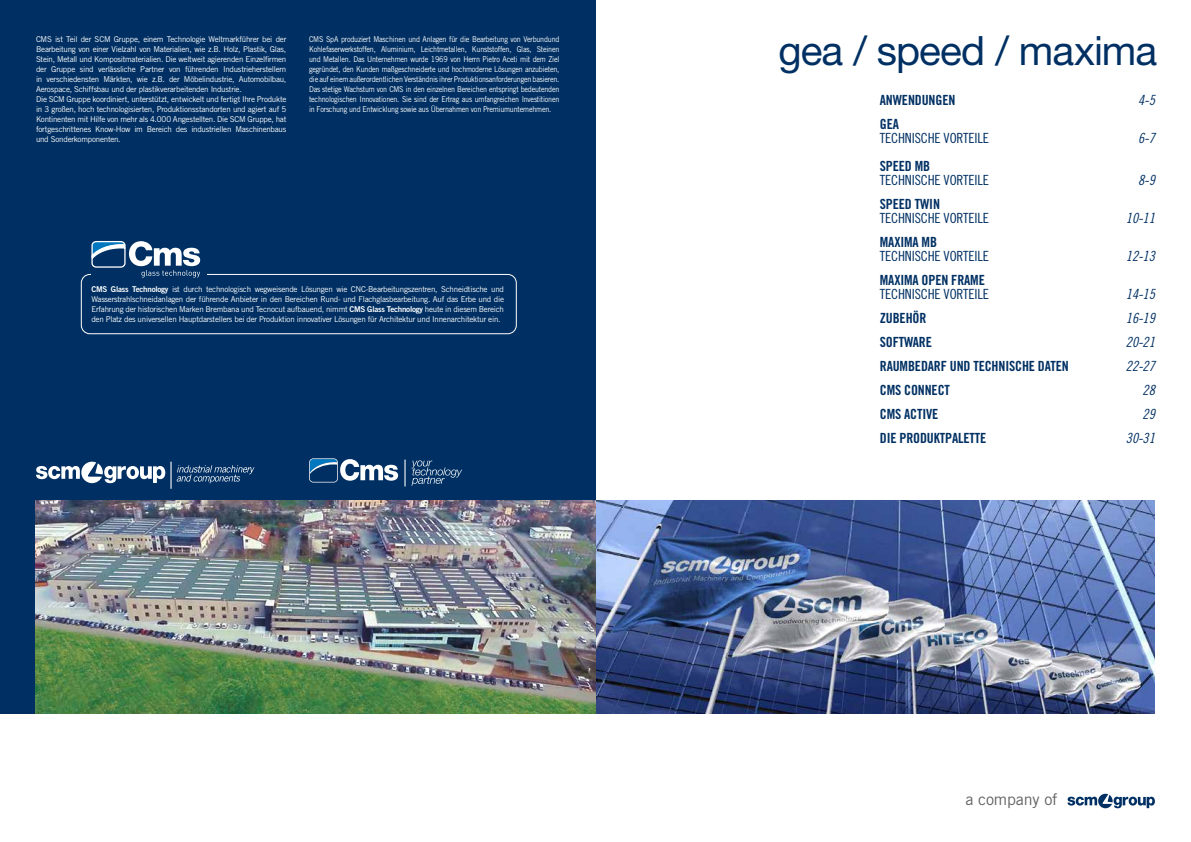
<style>
.page{position:relative;width:1191px;height:842px;background:#fff}
.page>*{position:absolute;margin:0;border:0;box-sizing:border-box;transform-origin:0 0}
.t1{font:40.5px "Helvetica Neue LT Std";letter-spacing:-.025em;color:#003063}
.t2{font:16.1px "Trade Gothic LT Std";letter-spacing:-.01em;color:#646363}
.t3{font:14px "Trade Gothic LT Std Bd Cn 20";letter-spacing:-.01em;color:#003063}
.t4{font:14px "Trade Gothic LT Std Cn 18";letter-spacing:-.01em;color:#003063}
.t5{font:14px "Trade Gothic LT Std Cn 18 Obl";letter-spacing:-.01em;color:#003063}
.t6{font:8px/10px "Trade Gothic LT Std";letter-spacing:-.03em;color:#fff}
.t7{font:8px/10px "Trade Gothic LT Std";letter-spacing:-.03em;color:#fff;text-align:justify;scale:.9 1}
.s1{font-family:"Trade Gothic LT Std Bd 2"}
</style>
<div class="page">
<svg style="left:1067px;top:794px;width:87px;height:14px"></svg>
<img style="left:595px;top:501px;width:560px;height:212px">
<img style="left:0;top:0;width:595px;height:713px">
<svg style="left:309px;top:458px;width:89px;height:24px"></svg>
<svg style="left:411px;top:460px;width:51px;height:26px"></svg>
<svg style="left:404px;top:460px;width:1px;height:26px"></svg>
<svg style="left:36px;top:462px;width:129px;height:21px"></svg>
<hr style="left:170px;top:462px;width:2px;height:27px;background:#fff">
<svg style="left:176px;top:465px;width:78px;height:18px"></svg>
<div style="left:81px;top:274px;width:436px;height:60px;border:1px solid #fff;border-radius:9px"></div>
<div style="left:91px;top:262px;width:116px;height:20px;background:#003063"></div>
<svg style="left:90px;top:240px;width:110px;height:38px"></svg>
<p class="t6" style="left:36px;top:34px;width:252px">CMS ist Teil der SCM Gruppe, einem Technologie Weltmarkführer bei der Bearbeitung von einer Vielzahl von Materialien, wie z.B. Holz, Plastik, Glas, Stein, Metall und Kompositmaterialien. Die weltweit agierenden Einzelfirmen der Gruppe sind verlässliche Partner von führenden Industrieherstellern in verschiedensten Märkten, wie z.B. der Möbelindustrie, Automobilbau, Aerospace, Schiffsbau und der plastikverarbeitenden Industrie.<br>Die SCM Gruppe koordiniert, unterstützt, entwickelt und fertigt Ihre Produkte in 3 großen, hoch technologisierten, Produktionsstandorten und agiert auf 5<br>Kontinenten mit Hilfe von mehr als 4.000 Angestellten. Die SCM Gruppe, hat fortgeschrittenes Know-How im Bereich des industriellen Maschinenbaus und Sonderkomponenten.</p>
<p class="t7" style="left:309px;top:34px;width:280px">CMS SpA produziert Maschinen und Anlagen für die Bearbeitung von Verbundund Kohlefaserwerkstoffen, Aluminium, Leichtmetallen, Kunststoffen, Glas, Steinen und Metallen. Das Unternehmen wurde 1969 von Herrn Pietro Aceti mit dem Ziel gegründet, den Kunden maßgeschneiderte und hochmoderne Lösungen anzubieten, die auf einem außerordentlichen Verständnis ihrer Produktionsanforderungen basieren.<br>Das stetige Wachstum von CMS in den einzelnen Bereichen entspringt bedeutenden technologischen Innovationen. Sie sind der Ertrag aus umfangreichen Investitionen in Forschung und Entwicklung sowie aus Übernahmen von Premiumunternehmen.</p>
<p class="t6" style="left:91px;top:284px;width:414px;text-align:justify"><span class="s1">CMS Glass Technology</span> ist durch technologisch wegweisende Lösungen wie CNC‑Bearbeitungszentren, Schneidtische und Wasserstrahlschneidanlagen der führende Anbieter in den Bereichen Rund- und Flachglasbearbeitung. Auf das Erbe und die Erfahrung der historischen Marken Brembana und Tecnocut aufbauend, nimmt <span class="s1">CMS Glass Technology</span> heute in diesem Bereich den Platz des universellen Hauptdarstellers bei der Produktion innovativer Lösungen für Architektur und Innenarchitektur ein.</p>
<h1 class="t1" style="left:778px;top:26px;width:380px">gea / speed / maxima</h1>
<h3 class="t3" style="left:880px;top:91px;width:77px">ANWENDUNGEN</h3>
<h3 class="t5" style="left:1138px;top:91px;width:18px">4-5</h3>
<h3 class="t3" style="left:880px;top:115px;width:21px">GEA</h3>
<h3 class="t4" style="left:880px;top:129px;width:111px">TECHNISCHE VORTEILE</h3>
<h3 class="t5" style="left:1138px;top:129px;width:18px">6-7</h3>
<h3 class="t3" style="left:880px;top:157px;width:52px">SPEED MB</h3>
<h3 class="t4" style="left:880px;top:171px;width:111px">TECHNISCHE VORTEILE</h3>
<h3 class="t5" style="left:1138px;top:171px;width:18px">8-9</h3>
<h3 class="t3" style="left:880px;top:195px;width:62px">SPEED TWIN</h3>
<h3 class="t4" style="left:880px;top:209px;width:111px">TECHNISCHE VORTEILE</h3>
<h3 class="t5" style="left:1126px;top:209px;width:30px">10-11</h3>
<h3 class="t3" style="left:880px;top:233px;width:59px">MAXIMA MB</h3>
<h3 class="t4" style="left:880px;top:247px;width:111px">TECHNISCHE VORTEILE</h3>
<h3 class="t5" style="left:1126px;top:247px;width:30px">12-13</h3>
<h3 class="t3" style="left:880px;top:271px;width:107px">MAXIMA OPEN FRAME</h3>
<h3 class="t4" style="left:880px;top:285px;width:111px">TECHNISCHE VORTEILE</h3>
<h3 class="t5" style="left:1126px;top:285px;width:30px">14-15</h3>
<h3 class="t3" style="left:880px;top:309px;width:48px">ZUBEHÖR</h3>
<h3 class="t5" style="left:1126px;top:309px;width:30px">16-19</h3>
<h3 class="t3" style="left:880px;top:333px;width:54px">SOFTWARE</h3>
<h3 class="t5" style="left:1126px;top:333px;width:30px">20-21</h3>
<h3 class="t3" style="left:880px;top:357px;width:190px">RAUMBEDARF UND TECHNISCHE DATEN</h3>
<h3 class="t5" style="left:1126px;top:357px;width:30px">22-27</h3>
<h3 class="t3" style="left:880px;top:381px;width:72px">CMS CONNECT</h3>
<h3 class="t5" style="left:1142px;top:381px;width:14px">28</h3>
<h3 class="t3" style="left:880px;top:405px;width:60px">CMS ACTIVE</h3>
<h3 class="t5" style="left:1142px;top:405px;width:14px">29</h3>
<h3 class="t3" style="left:880px;top:429px;width:108px">DIE PRODUKTPALETTE</h3>
<h3 class="t5" style="left:1126px;top:429px;width:30px">30-31</h3>
<h2 class="t2" style="left:965px;top:790px;width:93px">a company of</h2>
</div>
